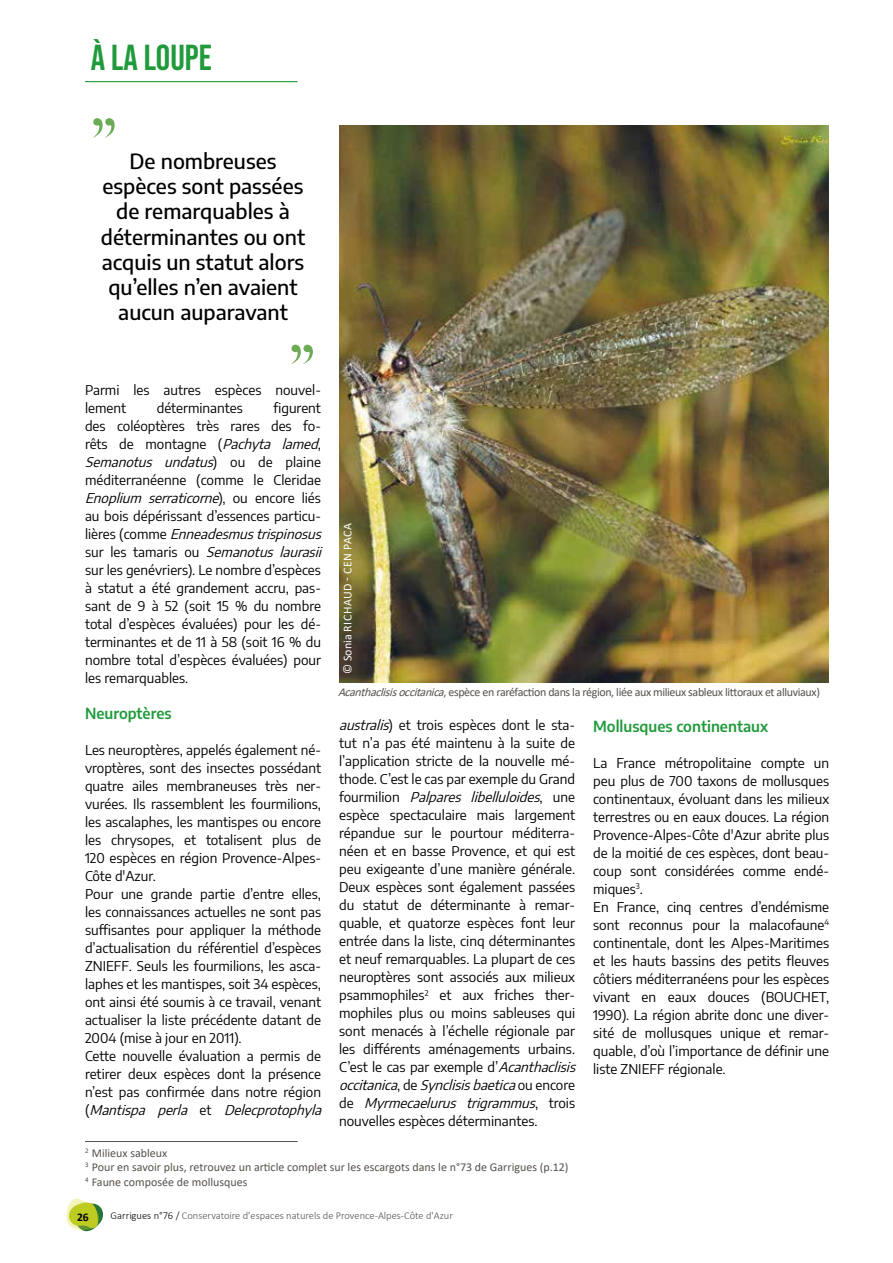
<style>
.page{position:relative;width:893px;height:1263px;background:#fff}
.page>*{position:absolute;margin:0;border:0;box-sizing:border-box;transform-origin:0 0}
.t1{font:72px "Felix Titling";color:#6cab55}
.t2{font:36px "Bebas Neue";color:#219a3c}
.t3{font:500 21px/25.2px "Encode Sans";color:#000;text-align:center}
.t4{font:600 15px "Encode Sans";color:#219a3c}
.t5{font:13.5px/18px "Encode Sans";color:#000}
.t6{font:12px/14.4px "Calibri";color:#57514c}
.t7{font:12px "Calibri";letter-spacing:-.03em;color:#57514c}
.t8{font:12px "Calibri";letter-spacing:.04em;color:#fff}
.t9{font:700 11.7px "Calibri";color:#000}
.t10{font:300 10.5px "Calibri";color:#57514c}
.s1{font-style:italic}
.s2{color:#000}
</style>
<div class="page">
<svg style="left:67px;top:1198px;width:36px;height:33px"></svg>
<img style="left:339px;top:125px;width:490px;height:557px">
<hr style="left:85px;top:1141px;width:213px;height:1px;background:#57514c">
<hr style="left:85px;top:81px;width:213px;height:1px;background:#219a3c">
<h2 class="t2" style="left:91px;top:37px;width:122px">À LA LOUPE</h2>
<h1 class="t1" style="left:92px;top:104px;width:25px">"</h1>
<h3 class="t3" style="left:101px;top:147px;width:206px">De nombreuses espèces sont passées de remarquables à déterminantes ou ont acquis un statut alors qu’elles n’en avaient aucun auparavant</h3>
<h1 class="t1" style="left:290px;top:330px;width:25px">"</h1>
<p class="t5" style="left:85px;top:380px;width:237px">Parmi les autres espèces nouvel&shy;lement</p>
<p class="t5" style="left:85px;top:398px;width:242px;text-indent:188px">figurent des coléoptères très rares des fo&shy;rêts de montagne (<span class="s1">Pachyta lamed</span>, <span class="s1">Semanotus undatus</span>) o u d e p l a i n e méditerranéenne (comme le Cleridae <span class="s1">Enoplium serraticorne</span>) , o u e n c o r e l i é s au bois dépérissant d’essences particu&shy;l i è r e s ( c o m m e <span class="s1">Enneadesmustrispinosus </span>s u r l e s t a m a r i s o u <span class="s1">Semanotus laurasii </span>sur les genévriers). Le nombre d’espèces à statut a été grandement accru, pas&shy;sant de 9 à 52 (soit 15 % du nombre total d’espèces évaluées) pour les dé&shy;terminantes et de 11 à 58 (soit 16 % du nombre total d’espèces évaluées) pour les remarquables.</p>
<p class="t4" style="left:85px;top:702px;width:88px">Neuroptères</p>
<p class="t5" style="left:85px;top:740px;width:242px">Les neuroptères, appelés également né&shy;vroptères, sont des insectes possédant quatre ailes membraneuses très ner&shy;vurées. Ils rassemblent les fourmilions, les ascalaphes, les mantispes ou encore les chrysopes, et totalisent plus de 120 espèces en région Provence-Alpes-Côte d'Azur.<br>Pour une grande partie d’entre elles, les connaissances actuelles ne sont pas suffisantes pour appliquer la méthode d’actualisation du référentiel d’espèces ZNIEFF. Seuls les fourmilions, les asca&shy;laphes et les mantispes, soit 34 espèces, ont ainsi été soumis à ce travail, venant actualiser la liste précédente datant de 2004 (mise à jour en 2011).<br>Cette nouvelle évaluation a permis de retirer deux espèces dont la présence n’est pas confirmée dans notre région ( <span class="s1">Mantispa perla</span> e t <span class="s1">Delecprotophyla</span></p>
<p class="t5" style="left:157px;top:398px;width:88px">déterminantes</p>
<p class="t8" style="left:339px;top:674px;width:152px;rotate:-90deg">© Sonia RICHAUD - CEN PACA</p>
<p class="t7" style="left:338px;top:683px;width:483px"><span class="s1">Acanthaclisisoccitanica</span>, espèce en raréfaction dans la région, liée aux milieux sableux littoraux et alluviaux)</p>
<p class="t5" style="left:339px;top:715px;width:242px"><span class="s1">australis</span>) et trois espèces dont le sta&shy;tut n’a pas été maintenu à la suite de l’application stricte de la nouvelle mé&shy;thode. C’est le cas par exemple du Grand f o u r m i l i o n <span class="s1">Palpares libelluloides</span>, u n e espèce spectaculaire mais largement répandue sur le pourtour méditerra&shy;néen et en basse Provence, et qui est peu exigeante d’une manière générale.<br>Deux espèces sont également passées du statut de déterminante à remar&shy;quable, et quatorze espèces font leur entrée dans la liste, cinq déterminantes et neuf remarquables. La plupart de ces neuroptères sont associés aux milieux psammophiles<sup>2</sup> et aux friches ther&shy;mophiles plus ou moins sableuses qui sont menacés à l’échelle régionale par les différents aménagements urbains.<br>C’est le cas par exemple d’<span class="s1">Acanthaclisis occitanica</span>, d e <span class="s1">Synclisisbaetica</span>o u e n c o r e d e <span class="s1">Myrmecaelurus trigrammus</span>, t r o i s nouvelles espèces déterminantes.</p>
<p class="t4" style="left:593px;top:715px;width:177px">Mollusques continentaux</p>
<p class="t5" style="left:593px;top:753px;width:238px">La France métropolitaine compte un peu plus de 700 taxons de mollusques continentaux, évoluant dans les milieux terrestres ou en eaux douces. La région Provence-Alpes-Côte d'Azur abrite plus de la moitié de ces espèces, dont beau&shy;coup sont considérées comme endé&shy;miques<sup>3</sup>.<br>En France, cinq centres d’endémisme sont reconnus pour la malacofaune<sup>4 </sup>continentale, dont les Alpes-Maritimes et les hauts bassins des petits fleuves côtiers méditerranéens pour les espèces vivant en eaux douces (BOUCHET, 1990). La région abrite donc une diver&shy;sité de mollusques unique et remar&shy;quable, d’où l’importance de définir une liste ZNIEFF régionale.</p>
<p class="t6" style="left:85px;top:1145px;width:485px"><sup>2</sup> Milieux sableux<br><sup>3</sup> Pour en savoir plus, retrouvez un article complet sur les escargots dans le n°73 de Garrigues (p.12)<br><sup>4</sup> Faune composée de mollusques</p>
<p class="t9" style="left:77px;top:1209px;width:13px">26</p>
<p class="t10" style="left:111px;top:1209px;width:344px"><span class="s2">Garrigues n°76 /</span> Conservatoire d'espaces naturels de Provence-Alpes-Côte d'Azur</p>
</div>
